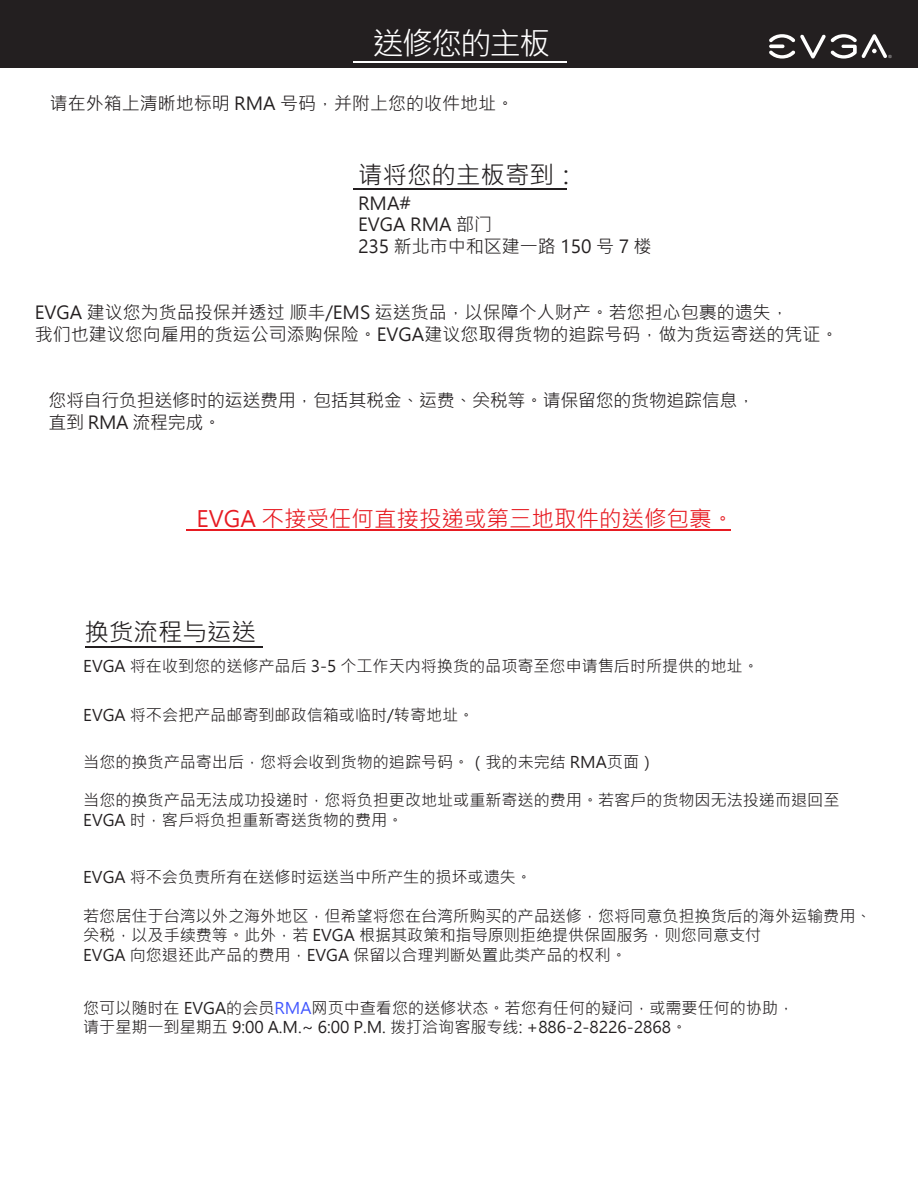
<style>
.page{position:relative;width:918px;height:1188px;background:#fff}
.page>*{position:absolute;margin:0;border:0;box-sizing:border-box;transform-origin:0 0}
.t1{font:31.2px "Microsoft Jheng Hei UI Regular";letter-spacing:-.06em;color:#fff}
.t2{font:24.45px "Microsoft Jheng Hei UI Regular";color:#231f20}
.t3{font:22.5px "Microsoft Jheng Hei UI Regular";color:#e71b22}
.t4{font:18px/21.6px "Microsoft Jheng Hei UI Regular";color:#231f20}
.t5{font:18px/21.6px "Microsoft Jheng Hei UI Regular";letter-spacing:-.02em;color:#231f20}
.t6{font:16.05px/19.4px "Microsoft Jheng Hei UI Regular";color:#231f20}
.s1{color:#4055ff}
</style>
<div class="page">
<hr style="left:353px;top:189px;width:213px;height:1px;background:#231f20">
<div style="left:0;top:0;width:918px;height:68px;background:#231f20"></div>
<svg style="left:769px;top:34px;width:123px;height:25px"></svg>
<hr style="left:353px;top:61px;width:213px;height:1px;background:#fff">
<hr style="left:186px;top:529px;width:544px;height:1px;background:#e71b22">
<hr style="left:85px;top:646px;width:177px;height:2px;background:#231f20">
<h1 class="t1" style="left:373px;top:24px;width:179px">送修您的主板</h1>
<p class="t4" style="left:50px;top:93px;width:466px">请在外箱上清晰地标明 RMA 号码，并附上您的收件地址。</p>
<h2 class="t2" style="left:358px;top:159px;width:222px">请将您的主板寄到：</h2>
<p class="t4" style="left:358px;top:192px;width:295px">RMA#<br>EVGA RMA 部门<br>235 新北市中和区建一路 150 号 7 楼</p>
<p class="t4" style="left:35px;top:302px;width:805px">EVGA 建议您为货品投保并透过 顺丰/EMS 运送货品，以保障个人财产。若您担心包裹的遗失，<br>我们也建议您向雇用的货运公司添购保险。EVGA建议您取得货物的追踪号码，做为货运寄送的凭证。</p>
<p class="t5" style="left:48px;top:390px;width:708px">您将自行负担送修时的运送费用，包括其税金、运费、关税等。请保留您的货物追踪信息，直到 RMA 流程完成。</p>
<h3 class="t3" style="left:197px;top:504px;width:539px">EVGA 不接受任何直接投递或第三地取件的送修包裹。</h3>
<h2 class="t2" style="left:85px;top:616px;width:173px">换货流程与运送</h2>
<p class="t6" style="left:83px;top:656px;width:677px">EVGA 将在收到您的送修产品后 3-5 个工作天内将换货的品项寄至您申请售后时所提供的地址。</p>
<p class="t6" style="left:83px;top:706px;width:393px">EVGA 将不会把产品邮寄到邮政信箱或临时/转寄地址。</p>
<p class="t6" style="left:83px;top:752px;width:573px">当您的换货产品寄出后，您将会收到货物的追踪号码。（我的未完结 RMA页面）</p>
<p class="t6" style="left:83px;top:791px;width:758px">当您的换货产品无法成功投递时，您将负担更改地址或重新寄送的费用。若客戶的货物因无法投递而退回至<br>EVGA 时，客戶将负担重新寄送货物的费用。</p>
<p class="t6" style="left:83px;top:868px;width:450px">EVGA 将不会负责所有在送修时运送当中所产生的损坏或遗失。</p>
<p class="t6" style="left:83px;top:906px;width:790px">若您居住于台湾以外之海外地区，但希望将您在台湾所购买的产品送修，您将同意负担换货后的海外运输费用、关税，以及手续费等。此外，若 EVGA 根据其政策和指导原则拒绝提供保固服务，则您同意支付<br>EVGA 向您退还此产品的费用，EVGA 保留以合理判断处置此类产品的权利。</p>
<p class="t6" style="left:83px;top:998px;width:713px">您可以随时在 EVGA的会员<span class="s1">RMA</span>网页中查看您的送修状态。若您有任何的疑问，或需要任何的协助，请于星期一到星期五 9:00 A.M.~ 6:00 P.M. 拨打洽询客服专线: +886-2-8226-2868。</p>
</div>
